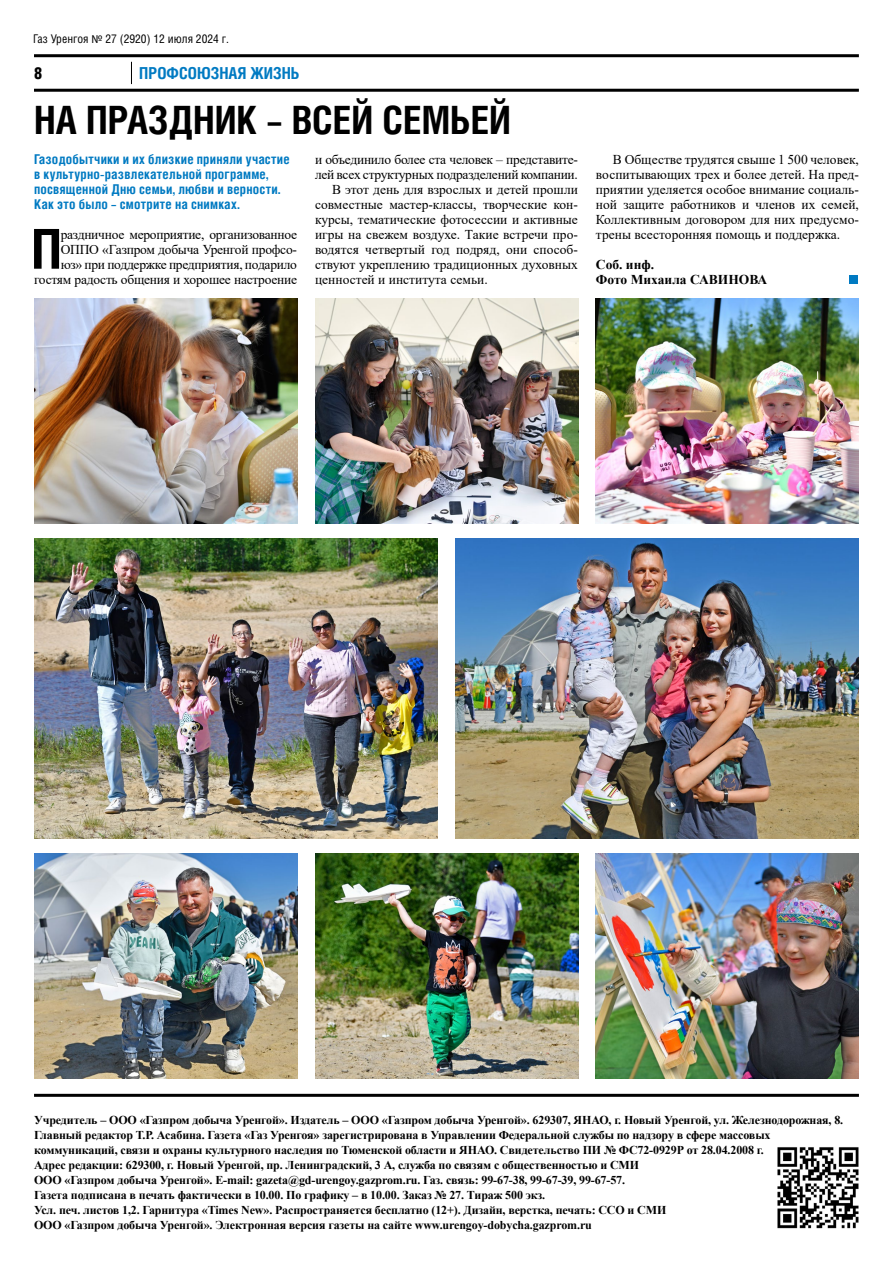
<style>
.page{position:relative;width:893px;height:1263px;background:#fff}
.page>*{position:absolute;margin:0;border:0;box-sizing:border-box;transform-origin:0 0}
.t1{font:700 55.05px "Helios Cond";color:#000}
.t2{font:700 39px "Helios Cond";color:#000}
.t3{font:700 16.5px "Helios Cond";color:#007ac2}
.t4{font:900 16.5px "Helios Cond";color:#000}
.t5{font:13.5px/15px "Times New Roman";letter-spacing:-.01em;color:#000;text-align:right}
.t6{font:700 13.5px/15px "Helios Cond";letter-spacing:.015em;color:#007ac2}
.t7{font:700 13.5px/15px "Times New Roman";color:#000}
.t8{font:700 12px/15px "Times New Roman";letter-spacing:-.01em;color:#000}
.t9{font:12px "Helios Cond";color:#000}
.s1{font-family:"Myriad Pro"}
</style>
<div class="page">
<hr style="left:34px;top:89px;width:825px;height:3px;background:#000">
<hr style="left:34px;top:54px;width:825px;height:3px;background:#000">
<svg style="left:131px;top:62px;width:1px;height:22px"></svg>
<div style="left:850px;top:275px;width:8px;height:9px;background:#007ac2"></div>
<hr style="left:34px;top:1094px;width:825px;height:3px;background:#000">
<img style="left:777px;top:1147px;width:82px;height:82px">
<img style="left:34px;top:854px;width:263px;height:225px">
<img style="left:34px;top:299px;width:263px;height:225px">
<img style="left:315px;top:854px;width:263px;height:225px">
<img style="left:315px;top:299px;width:263px;height:225px">
<img style="left:595px;top:854px;width:263px;height:225px">
<img style="left:595px;top:299px;width:263px;height:225px">
<img style="left:455px;top:539px;width:404px;height:300px">
<img style="left:34px;top:539px;width:404px;height:300px">
<p class="t9" style="left:33px;top:31px;width:198px">Газ Уренгоя <span class="s1">№</span> 27 (2920) 12 июля 2024 г.</p>
<h3 class="t4" style="left:34px;top:64px;width:10px">8</h3>
<h3 class="t3" style="left:139px;top:64px;width:152px">профсоюзная жизнь</h3>
<h2 class="t2" style="left:34px;top:96px;width:475px">на праздник – всей семьей</h2>
<p class="t6" style="left:34px;top:151px;width:257px">Газодобытчики и их близкие приняли участие в культурно-развлекательной программе, посвященной Дню семьи, любви и верности.<br>Как это было – смотрите на снимках.</p>
<p class="t5" style="left:315px;top:151px;width:264px">и объединило более ста человек – представите-</p>
<p class="t5" style="left:315px;top:166px;width:264px">лей всех структурных подразделений компании.</p>
<p class="t5" style="left:332px;top:181px;width:247px">В этот день для взрослых и детей прошли</p>
<p class="t5" style="left:315px;top:196px;width:264px">совместные мастер-классы, творческие кон-</p>
<p class="t5" style="left:315px;top:211px;width:264px">курсы, тематические фотосессии и активные</p>
<p class="t5" style="left:315px;top:226px;width:264px">игры на свежем воздухе. Такие встречи про-</p>
<p class="t5" style="left:315px;top:241px;width:264px">водятся четвертый год подряд, они способ-</p>
<p class="t5" style="left:315px;top:256px;width:264px">ствуют укреплению традиционных духовных</p>
<p class="t5" style="left:315px;top:271px;width:174px">ценностей и института семьи.</p>
<h1 class="t1" style="left:31px;top:216px;width:27px">П</h1>
<p class="t5" style="left:34px;top:226px;width:264px">раздничное мероприятие, организованное ОППО «Газпром добыча Уренгой профсо-<br>юз» при поддержке предприятия, подарило гостям радость общения и хорошее настроение</p>
<p class="t5" style="left:596px;top:151px;width:264px;text-align:justify;text-indent:17px">В Обществе трудятся свыше 1 500 человек, воспитывающих трех и более детей. На пред&shy;приятии уделяется особое внимание социаль&shy;ной защите работников и членов их семей, Коллективным договором для них предусмо&shy;трены всесторонняя помощь и поддержка.</p>
<p class="t7" style="left:596px;top:256px;width:173px">Соб. инф.<br>Фото Михаила САВИНОВА</p>
<p class="t8" style="left:34px;top:1112px;width:811px">Учредитель – ООО «Газпром добыча Уренгой». Издатель – ООО «Газпром добыча Уренгой». 629307, ЯНАО, г. Новый Уренгой, ул. Железнодорожная, 8.<br>Главный редактор Т.Р. Асабина. Газета «Газ Уренгоя» зарегистрирована в Управлении Федеральной службы по надзору в сфере массовых коммуникаций, связи и охраны культурного наследия по Тюменской области и ЯНАО. Свидетельство ПИ № ФС72-0929Р от 28.04.2008 г.<br>Адрес редакции: 629300, г. Новый Уренгой, пр. Ленинградский, 3 А, служба по связям с общественностью и СМИ<br>ООО «Газпром добыча Уренгой». E-mail: gazeta@gd-urengoy.gazprom.ru. Газ. связь: 99-67-38, 99-67-39, 99-67-57.<br>Газета подписана в печать фактически в 10.00. По графику – в 10.00. Заказ № 27. Тираж 500 экз.<br>Усл. печ. листов 1,2. Гарнитура «Times New». Распространяется бесплатно (12+). Дизайн, верстка, печать: ССО и СМИ<br>ООО «Газпром добыча Уренгой». Электронная версия газеты на сайте www.urengoy-dobycha.gazprom.ru</p>
</div>
